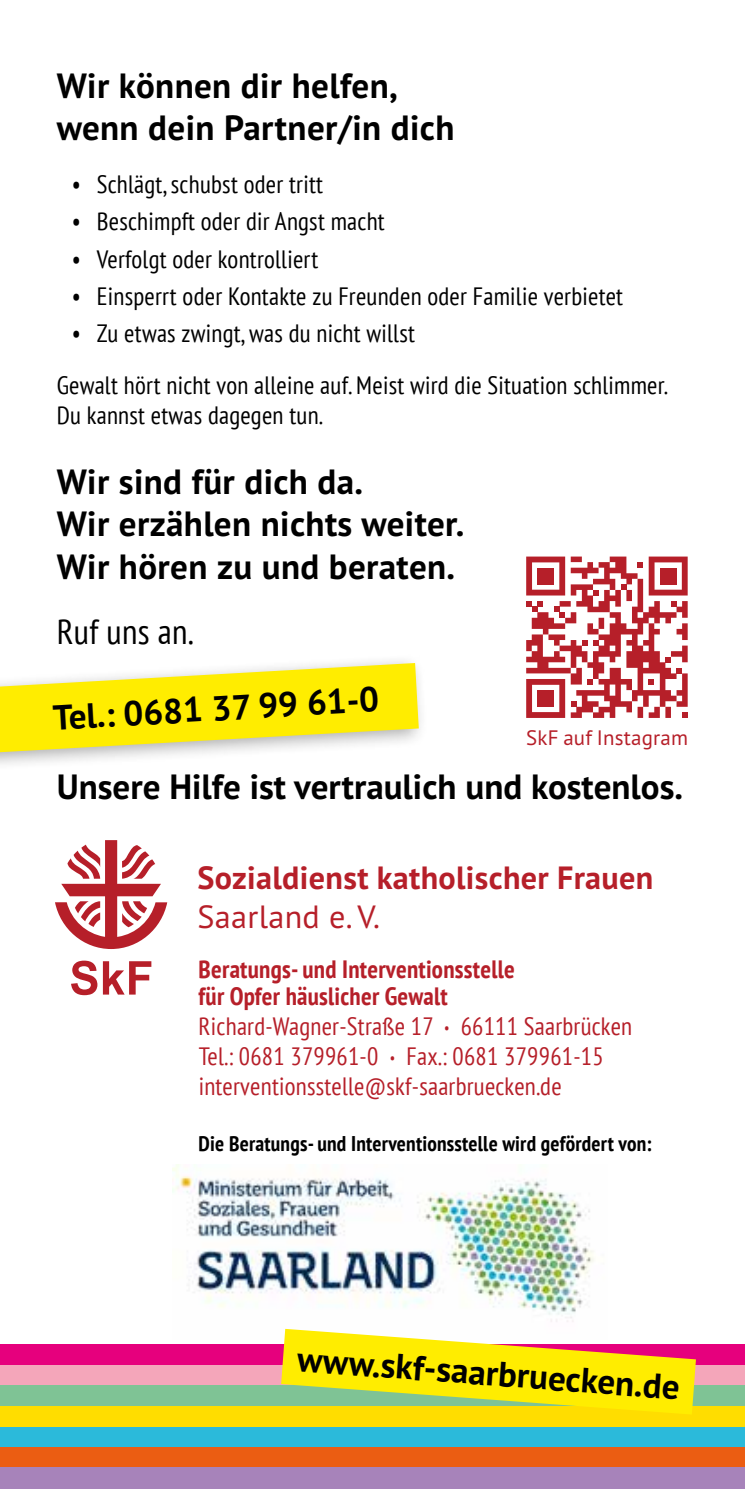
<style>
.page{position:relative;width:745px;height:1489px;background:#fff}
.page>*{position:absolute;margin:0;border:0;box-sizing:border-box;transform-origin:0 0}
.t1{font:700 35px/42.5px "PT Sans Pro";letter-spacing:.01em;color:#000}
.t2{font:condensed 35px "PT Sans";letter-spacing:.01em;color:#000}
.t3{font:700 32.25px "PT Sans Pro";letter-spacing:.01em;color:#b61f29}
.t4{font:32.25px "PT Sans Pro";letter-spacing:.01em;color:#b61f29}
.t5{font:condensed 25px/52px "PT Sans";letter-spacing:.01em;color:#000}
.t6{font:condensed 25px/30px "PT Sans";letter-spacing:.01em;color:#b61f29}
.t7{font:700 condensed 25px/27.5px "PT Sans";letter-spacing:.01em;color:#b61f29}
.t8{font:700 condensed 21.25px "PT Sans";letter-spacing:.01em;color:#000}
.t9{font:21px "PT Sans Pro";letter-spacing:.01em;color:#b61f29}
.s1{font-size:15px}
</style>
<div class="page">
<svg style="left:526px;top:556px;width:161px;height:162px"></svg>
<div style="left:537px;top:567px;width:16px;height:17px;background:#b61f29"></div>
<div style="left:659px;top:567px;width:17px;height:17px;background:#b61f29"></div>
<div style="left:537px;top:690px;width:16px;height:16px;background:#b61f29"></div>
<img style="left:173px;top:1164px;width:421px;height:158px">
<div style="left:0;top:1364px;width:744px;height:21px;background:#f4a6ba"></div>
<div style="left:0;top:1385px;width:744px;height:20px;background:#7fc395"></div>
<div style="left:0;top:1343px;width:744px;height:21px;background:#e6007d"></div>
<div style="left:0;top:1426px;width:744px;height:20px;background:#2bbada"></div>
<div style="left:0;top:1405px;width:744px;height:21px;background:#fd0"></div>
<div style="left:0;top:1446px;width:744px;height:21px;background:#eb5d12"></div>
<div style="left:0;top:1467px;width:744px;height:21px;background:#a783ba"></div>
<svg style="left:281px;top:1328px;width:414px;height:86px"></svg>
<svg style="left:71px;top:960px;width:26px;height:35px"></svg>
<svg style="left:103px;top:961px;width:48px;height:33px"></svg>
<svg style="left:55px;top:840px;width:112px;height:109px"></svg>
<div style="left:0;top:652px;width:428px;height:120px;background:#000;opacity:.32"></div>
<svg style="left:0;top:663px;width:418px;height:89px"></svg>
<h1 class="t1" style="left:57px;top:64px;width:399px">Wir können dir helfen, wenn dein Partner/in dich</h1>
<p class="t5" style="left:72px;top:158px;width:252px">• Schlägt, schubst oder tritt</p>
<p class="t5" style="left:72px;top:195px;width:314px">• Beschimpft oder dir Angst macht</p>
<p class="t5" style="left:72px;top:232px;width:248px">• Verfolgt oder kontrolliert</p>
<p class="t5" style="left:72px;top:269px;width:552px">• Einsperrt oder Kontakte zu Freunden oder Familie verbietet</p>
<p class="t5" style="left:57px;top:306px;width:612px;text-indent:15px">• Zu etwas zwingt, was du nicht willst<br>Gewalt hört nicht von alleine auf. Meist wird die Situation schlimmer.</p>
<p class="t5" style="left:57px;top:388px;width:267px">Du kannst etwas dagegen tun.</p>
<h1 class="t1" style="left:57px;top:459px;width:409px">Wir sind für dich da.<br>Wir erzählen nichts weiter.<br>Wir hören zu und beraten.</h1>
<h1 class="t2" style="left:57px;top:609px;width:138px">Ruf uns an.</h1>
<h1 class="t1" style="left:52px;top:695px;width:327px;rotate:-3deg">Tel.: 0681 37 99 61-0</h1>
<p class="t9" style="left:526px;top:723px;width:163px">SkF auf Instagram</p>
<h1 class="t1" style="left:57px;top:764px;width:627px">Unsere Hilfe ist vertraulich und kostenlos.</h1>
<p class="t3" style="left:197px;top:856px;width:457px">Sozialdienst katholischer Frauen</p>
<p class="t4" style="left:197px;top:895px;width:184px">Saarland e. V.</p>
<p class="t7" style="left:198px;top:954px;width:317px">Beratungs- und Interventionsstelle für Opfer häuslicher Gewalt</p>
<p class="t6" style="left:198px;top:1010px;width:435px">Richard-Wagner-Straße 17 <span class="s1">•</span> 66111 Saarbrücken<br>Tel.: 0681 379961-0 <span class="s1">•</span> Fax.: 0681 379961-15 interventionsstelle@skf-saarbruecken.de</p>
<p class="t8" style="left:198px;top:1129px;width:454px">Die Beratungs- und Interventionsstelle wird gefördert von:</p>
<h1 class="t1" style="left:298px;top:1337px;width:384px;rotate:4deg">www.skf-saarbruecken.de</h1>
</div>
